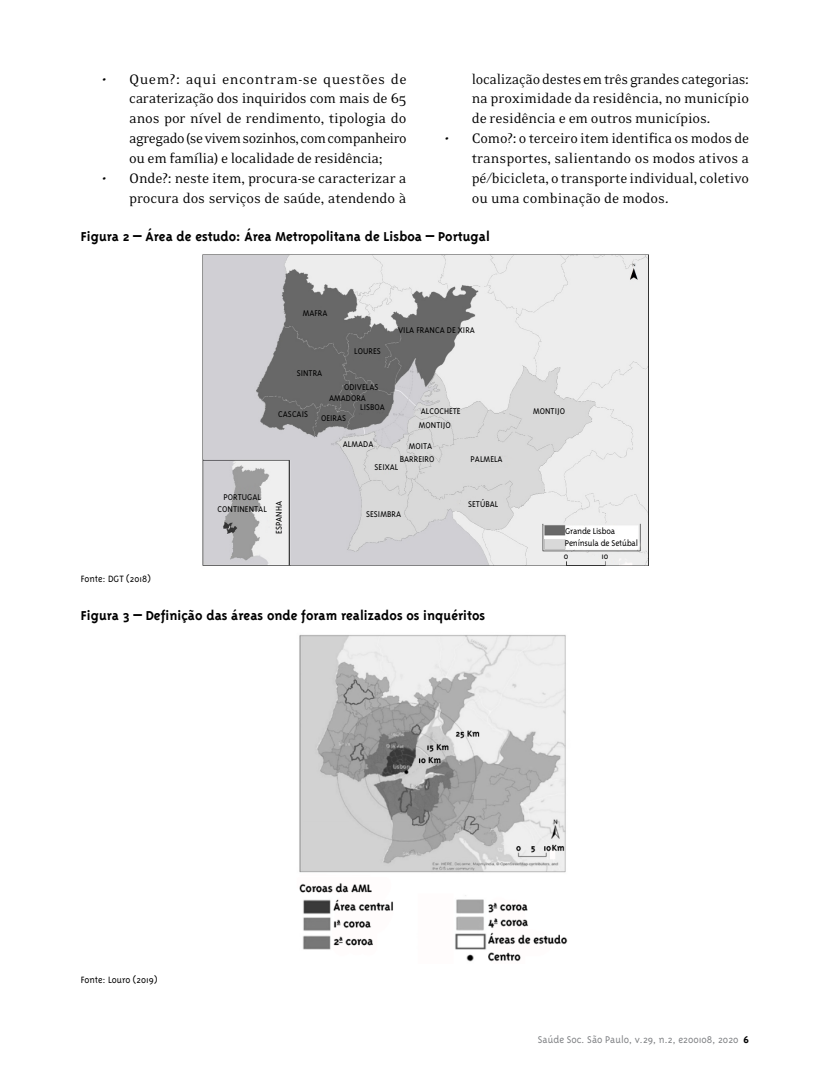
<style>
.page{position:relative;width:830px;height:1085px;background:#fff}
.page>*{position:absolute;margin:0;border:0;box-sizing:border-box;transform-origin:0 0}
.t1{font:15.75px/19.8px "Eidetic Neo";letter-spacing:-.01em;color:#000;text-align:justify}
.t2{font:700 15px "Triplex";color:#000}
.t3{font:300 11.25px "Triplex";color:#808285}
.t4{font:300 10.5px "Triplex";color:#000}
.t5{font:300 9.6px/11.6px "Triplex";color:#000}
.t6{font:300 9.6px/12.6px "Triplex";letter-spacing:-.02em;color:#000}
.s1{font-weight:700;color:#000}
</style>
<div class="page">
<img style="left:202px;top:254px;width:447px;height:312px">
<img style="left:299px;top:635px;width:269px;height:327px">
<p class="t1" style="left:129px;top:69px;width:279px;text-indent:-27px">• Quem?: aqui encontram-se questões de caraterização dos inquiridos com mais de 65 anos por nível de rendimento, tipologia do agregado (se vivem sozinhos, com companheiro ou em família) e localidade de residência;</p>
<p class="t1" style="left:102px;top:168px;width:306px;text-align:right">• Onde?: neste item, procura-se caracterizar a procura dos serviços de saúde, atendendo à</p>
<p class="t1" style="left:471px;top:69px;width:279px">localização destes em três grandes categorias: na proximidade da residência, no município de residência e em outros municípios.</p>
<p class="t1" style="left:471px;top:129px;width:279px;text-indent:-27px">• Como?: o terceiro item identifica os modos de transportes, salientando os modos ativos a pé/bicicleta, o transporte individual, coletivo ou uma combinação de modos.</p>
<p class="t2" style="left:81px;top:228px;width:410px">Figura 2 – Área de estudo: Área Metropolitana de Lisboa – Portugal</p>
<p class="t5" style="left:302px;top:307px;width:26px">MAFRA</p>
<p class="t5" style="left:354px;top:345px;width:28px">LOURES</p>
<p class="t5" style="left:329px;top:381px;width:51px;text-indent:15px">ODIVELAS<br>AMADORA</p>
<p class="t5" style="left:360px;top:401px;width:26px">LISBOA</p>
<p class="t5" style="left:321px;top:412px;width:27px">OEIRAS</p>
<p class="t5" style="left:296px;top:367px;width:27px">SINTRA</p>
<p class="t5" style="left:278px;top:408px;width:31px">CASCAIS</p>
<p class="t5" style="left:342px;top:437px;width:32px">ALMADA</p>
<p class="t5" style="left:398px;top:324px;width:78px">VILA FRANCA DE XIRA</p>
<p class="t5" style="left:420px;top:405px;width:41px">ALCOCHETE</p>
<p class="t5" style="left:533px;top:405px;width:33px">MONTIJO</p>
<p class="t5" style="left:418px;top:419px;width:33px">MONTIJO</p>
<p class="t5" style="left:408px;top:440px;width:25px">MOITA</p>
<p class="t4" style="left:81px;top:573px;width:71px">Fonte: DGT (2018)</p>
<p class="t5" style="left:217px;top:491px;width:51px;text-align:center">PORTUGAL<br>CONTINENTAL</p>
<p class="t5" style="left:273px;top:533px;width:34px;rotate:-90deg">ESPANHA</p>
<p class="t5" style="left:399px;top:453px;width:36px">BARREIRO</p>
<p class="t5" style="left:374px;top:460px;width:25px">SEIXAL</p>
<p class="t5" style="left:366px;top:508px;width:36px">SESIMBRA</p>
<p class="t5" style="left:470px;top:453px;width:34px">PALMELA</p>
<p class="t5" style="left:468px;top:497px;width:32px">SETÚBAL</p>
<p class="t2" style="left:81px;top:607px;width:405px">Figura 3 – Definição das áreas onde foram realizados os inquéritos</p>
<p class="t6" style="left:563px;top:524px;width:76px">Grande Lisboa<br>Península de Setúbal<br>0</p>
<p class="t5" style="left:601px;top:549px;width:8px">10</p>
<p class="t4" style="left:81px;top:973px;width:78px">Fonte: Louro (2019)</p>
<p class="t3" style="left:537px;top:1033px;width:213px">Saúde Soc. São Paulo, v.29, n.2, e200108, 2020 <span class="s1">6</span></p>
</div>
